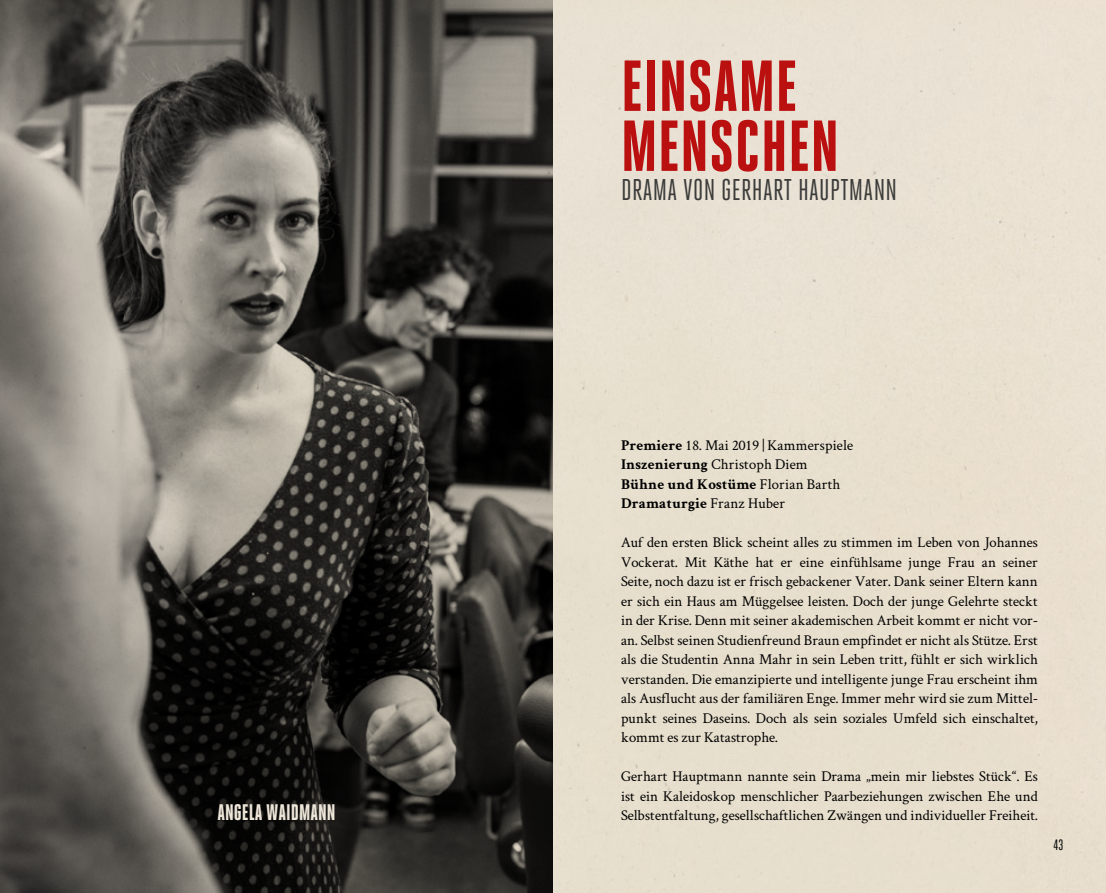
<style>
.page{position:relative;width:1106px;height:893px;background:#fff}
.page>*{position:absolute;margin:0;border:0;box-sizing:border-box;transform-origin:0 0}
.Titel_Schauspiel_sch{font:800 72px/60px "Heroic Condensed";letter-spacing:.01em;color:#ba1110}
.Autor_etc__Schauspie{font:30px "Heroic Condensed";letter-spacing:.01em;color:#3c3c3b}
.t1{font:800 22.5px "Heroic Condensed";color:#ede6d9}
.t2{font:15px/19.5px "Crimson Text";color:#000;text-align:justify}
.t3{font:700 15px "Crimson Text";letter-spacing:.01em;color:#000}
.t4{font:15px "Heroic Condensed";color:#000}
.s1{font-weight:700}
.s2{font-weight:400}
</style>
<div class="page">
<img style="left:0;top:0;width:553px;height:893px">
<p class="t1" style="left:217px;top:800px;width:119px">ANGELA WAIDMANN</p>
<p class="Titel_Schauspiel_sch" style="left:621px;top:56px;width:219px">EINSAME<br>MENSCHEN</p>
<p class="Autor_etc__Schauspie" style="left:621px;top:173px;width:277px">DRAMA VON GERHART HAUPTMANN</p>
<p class="t2" style="left:621px;top:434px;width:234px"><span class="s1">Premiere</span> 18. Mai 2019 | Kammerspiele</p>
<p class="t2" style="left:621px;top:454px;width:188px"><span class="s1">Inszenierung</span> Christoph Diem</p>
<p class="t3" style="left:621px;top:473px;width:221px">Bühne und Kostüme <span class="s2">Florian Barth</span></p>
<p class="t3" style="left:621px;top:492px;width:166px">Dramaturgie <span class="s2">Franz Huber</span></p>
<p class="t2" style="left:621px;top:532px;width:418px">Auf den ersten Blick scheint alles zu stimmen im Leben von Johannes Vockerat. Mit Käthe hat er eine einfühlsame junge Frau an seiner Seite, noch dazu ist er frisch gebackener Vater. Dank seiner Eltern kann er sich ein Haus am Müggelsee leisten. Doch der junge Gelehrte steckt in der Krise. Denn mit seiner akademischen Arbeit kommt er nicht vor&shy;an. Selbst seinen Studienfreund Braun empfindet er nicht als Stütze. Erst als die Studentin Anna Mahr in sein Leben tritt, fühlt er sich wirklich verstanden. Die emanzipierte und intelligente junge Frau erscheint ihm als Ausflucht aus der familiären Enge. Immer mehr wird sie zum Mittel&shy;punkt seines Daseins. Doch als sein soziales Umfeld sich einschaltet, kommt es zur Katastrophe.</p>
<p class="t2" style="left:621px;top:766px;width:418px">Gerhart Hauptmann nannte sein Drama „mein mir liebstes Stück“. Es ist ein Kaleidoskop menschlicher Paarbeziehungen zwischen Ehe und Selbstentfaltung, gesellschaftlichen Zwängen und individueller Freiheit.</p>
<p class="t4" style="left:1053px;top:837px;width:11px">43</p>
</div>
